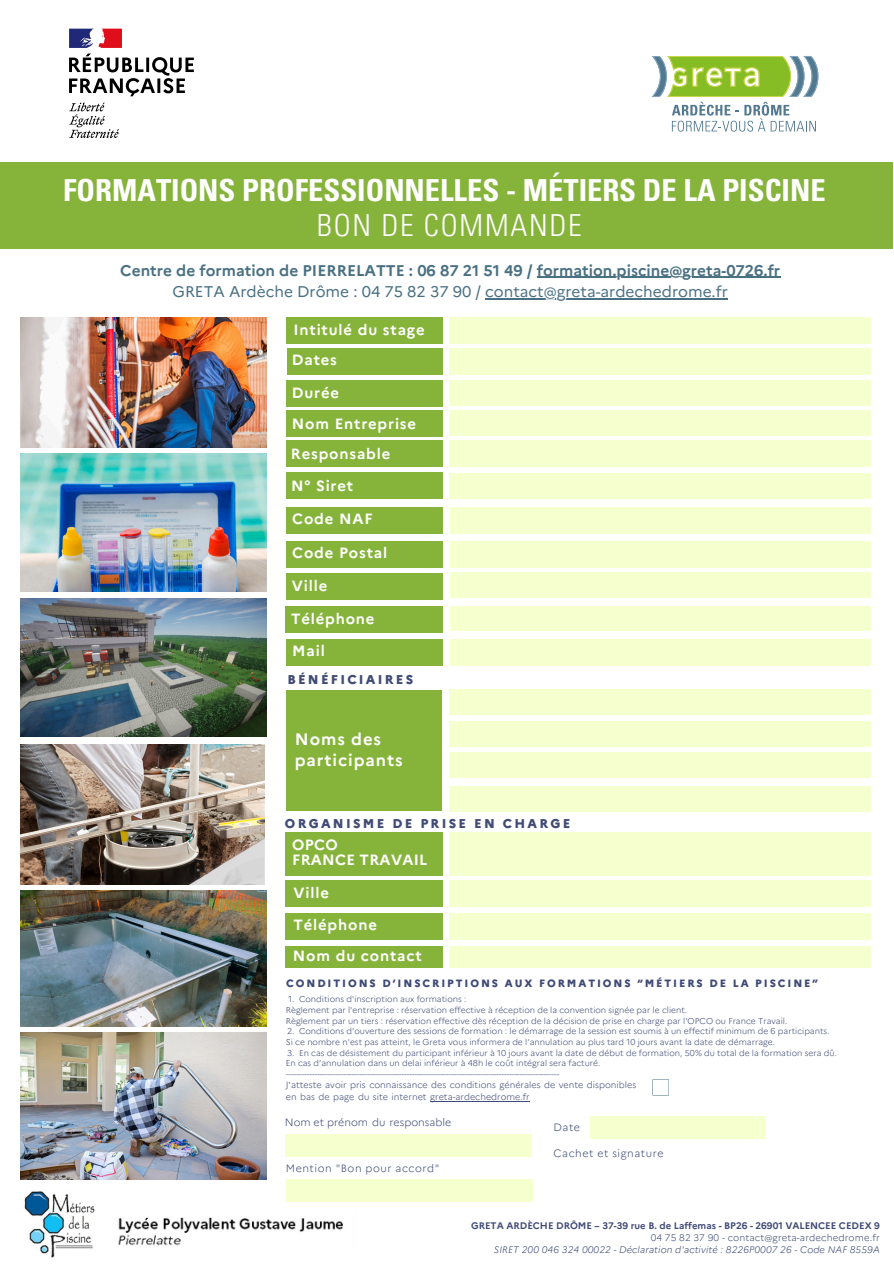
<style>
.page{position:relative;width:894px;height:1264px;background:#fff}
.page>*{position:absolute;margin:0;border:0;box-sizing:border-box;transform-origin:0 0}
.t1{font:700 condensed 30.45px/35px "Univers LT Std";color:#fff;text-align:center}
.t2{font:700 16.65px/20.7px "Marianne";letter-spacing:.055em;color:#fff}
.t3{font:700 15.45px "Marianne";color:#4a7183}
.t4{font:15.45px "Marianne";color:#4a7183}
.t5{font:700 14.85px "Marianne";letter-spacing:.055em;color:#fff}
.t6{font:700 14.85px/14.9px "Marianne";letter-spacing:.02em;color:#fff}
.t7{font:800 12.75px "Marianne";letter-spacing:.18em;color:#404b76}
.t8{font:800 10.65px "Marianne";letter-spacing:.18em;color:#404b76}
.t9{font:300 10.65px "Marianne";letter-spacing:.05em;color:#404b76}
.t10{font:300 10.65px "Marianne";color:#404b76}
.t11{font:italic 300 9.45px "Marianne";letter-spacing:.01em;color:#404b76}
.t12{font:700 9.45px "Marianne";color:#404b76}
.t13{font:300 9.45px "Marianne";letter-spacing:.01em;color:#404b76}
.t14{font:300 9px/12px "Marianne";color:#404b76}
.t15{font:300 8.55px/10.6px "Marianne";color:#404b76}
.s1{font-weight:300}
</style>
<div class="page">
<img style="left:20px;top:317px;width:247px;height:130px">
<div style="left:0;top:162px;width:892px;height:87px;background:#86b43b"></div>
<img style="left:20px;top:453px;width:247px;height:139px">
<img style="left:20px;top:598px;width:247px;height:139px">
<img style="left:20px;top:745px;width:244px;height:139px">
<img style="left:20px;top:890px;width:247px;height:136px">
<img style="left:20px;top:1032px;width:247px;height:147px">
<div style="left:449px;top:317px;width:421px;height:27px;background:#f6ffce"></div>
<div style="left:287px;top:348px;width:155px;height:27px;background:#86b43b"></div>
<div style="left:286px;top:410px;width:156px;height:26px;background:#86b43b"></div>
<div style="left:449px;top:348px;width:421px;height:27px;background:#f6ffce"></div>
<div style="left:449px;top:380px;width:421px;height:25px;background:#f6ffce"></div>
<div style="left:286px;top:380px;width:156px;height:27px;background:#86b43b"></div>
<div style="left:286px;top:317px;width:156px;height:27px;background:#86b43b"></div>
<div style="left:286px;top:440px;width:156px;height:27px;background:#86b43b"></div>
<div style="left:286px;top:472px;width:156px;height:27px;background:#86b43b"></div>
<div style="left:286px;top:507px;width:156px;height:26px;background:#86b43b"></div>
<div style="left:285px;top:606px;width:157px;height:26px;background:#86b43b"></div>
<div style="left:286px;top:639px;width:156px;height:26px;background:#86b43b"></div>
<div style="left:286px;top:690px;width:156px;height:120px;background:#86b43b"></div>
<div style="left:449px;top:410px;width:421px;height:25px;background:#f6ffce"></div>
<div style="left:449px;top:440px;width:421px;height:27px;background:#f6ffce"></div>
<div style="left:449px;top:473px;width:421px;height:25px;background:#f6ffce"></div>
<div style="left:450px;top:507px;width:420px;height:26px;background:#f6ffce"></div>
<div style="left:450px;top:606px;width:420px;height:24px;background:#f6ffce"></div>
<div style="left:450px;top:639px;width:420px;height:26px;background:#f6ffce"></div>
<div style="left:449px;top:689px;width:421px;height:25px;background:#f6ffce"></div>
<div style="left:449px;top:721px;width:421px;height:25px;background:#f6ffce"></div>
<div style="left:449px;top:752px;width:421px;height:25px;background:#f6ffce"></div>
<div style="left:449px;top:832px;width:421px;height:44px;background:#f6ffce"></div>
<div style="left:285px;top:832px;width:157px;height:44px;background:#86b43b"></div>
<div style="left:449px;top:880px;width:421px;height:27px;background:#f6ffce"></div>
<div style="left:449px;top:913px;width:421px;height:26px;background:#f6ffce"></div>
<div style="left:449px;top:946px;width:421px;height:21px;background:#f6ffce"></div>
<svg style="left:652px;top:1079px;width:17px;height:16px"></svg>
<div style="left:285px;top:1134px;width:246px;height:22px;background:#f6ffce"></div>
<div style="left:286px;top:1178px;width:246px;height:23px;background:#f6ffce"></div>
<div style="left:590px;top:1116px;width:175px;height:23px;background:#f6ffce"></div>
<div style="left:285px;top:880px;width:157px;height:27px;background:#86b43b"></div>
<div style="left:285px;top:913px;width:157px;height:26px;background:#86b43b"></div>
<div style="left:285px;top:946px;width:157px;height:21px;background:#86b43b"></div>
<div style="left:449px;top:786px;width:421px;height:25px;background:#f6ffce"></div>
<div style="left:286px;top:541px;width:156px;height:27px;background:#86b43b"></div>
<div style="left:286px;top:573px;width:156px;height:26px;background:#86b43b"></div>
<div style="left:450px;top:541px;width:420px;height:27px;background:#f6ffce"></div>
<div style="left:450px;top:572px;width:420px;height:26px;background:#f6ffce"></div>
<img style="left:118px;top:1217px;width:225px;height:29px">
<img style="left:24px;top:1191px;width:71px;height:66px">
<hr style="left:536px;top:276px;width:244px;height:2px;background:#4a7183">
<hr style="left:485px;top:298px;width:242px;height:2px;background:#4a7183">
<svg style="left:651px;top:56px;width:167px;height:76px"></svg>
<svg style="left:69px;top:29px;width:53px;height:19px"></svg>
<svg style="left:69px;top:54px;width:125px;height:42px"></svg>
<svg style="left:69px;top:103px;width:50px;height:35px"></svg>
<hr style="left:430px;top:1100px;width:99px;height:1px;background:#404b76">
<p class="t1" style="left:63px;top:177px;width:763px">FORMATIONS PROFESSIONNELLES - MÉTIERS DE LA PISCINE<br><span class="s1">BON DE COMMANDE</span></p>
<p class="t3" style="left:120px;top:261px;width:661px">Centre de formation de PIERRELATTE : 06 87 21 51 49 / formation.piscine@greta-0726.fr</p>
<h3 class="t4" style="left:172px;top:282px;width:556px">GRETA Ardèche Drôme : 04 75 82 37 90 / contact@greta-ardechedrome.fr</h3>
<p class="t5" style="left:293px;top:321px;width:132px">Intitulé du stage</p>
<h5 class="t5" style="left:292px;top:350px;width:47px">Dates</h5>
<p class="t5" style="left:292px;top:384px;width:49px">Durée</p>
<h5 class="t5" style="left:292px;top:414px;width:126px">Nom Entreprise</h5>
<h5 class="t5" style="left:291px;top:444px;width:101px">Responsable</h5>
<h5 class="t5" style="left:291px;top:477px;width:64px">N° Siret</h5>
<h5 class="t5" style="left:292px;top:510px;width:82px">Code NAF</h5>
<h5 class="t5" style="left:292px;top:544px;width:96px">Code Postal</h5>
<h5 class="t5" style="left:292px;top:577px;width:37px">Ville</h5>
<h5 class="t5" style="left:291px;top:609px;width:85px">Téléphone</h5>
<h5 class="t5" style="left:292px;top:641px;width:34px">Mail</h5>
<p class="t7" style="left:287px;top:671px;width:127px">BÉNÉFICIAIRES</p>
<h5 class="t2" style="left:295px;top:728px;width:109px">Noms des participants</h5>
<p class="t7" style="left:285px;top:815px;width:287px">ORGANISME DE PRISE EN CHARGE</p>
<p class="t6" style="left:292px;top:837px;width:136px">OPCO<br>FRANCE TRAVAIL</p>
<p class="t5" style="left:293px;top:883px;width:37px">Ville</p>
<p class="t5" style="left:293px;top:916px;width:85px">Téléphone</p>
<p class="t5" style="left:293px;top:946px;width:130px">Nom du contact</p>
<p class="t8" style="left:286px;top:976px;width:533px">CONDITIONS D’INSCRIPTIONS AUX FORMATIONS “MÉTIERS DE LA PISCINE”</p>
<p class="t15" style="left:286px;top:993px;width:503px">1. Conditions d'inscription aux formations :<br>Règlement par l'entreprise : réservation effective à réception de la convention signée par le client.<br>Règlement par un tiers : réservation effective dès réception de la décision de prise en charge par l'OPCO ou France Travail.</p>
<p class="t15" style="left:286px;top:1025px;width:545px">2. Conditions d'ouverture des sessions de formation : le démarrage de la session est soumis à un effectif minimum de 6 participants.<br>Si ce nombre n'est pas atteint, le Greta vous informera de l’annulation au plus tard 10 jours avant la date de démarrage.</p>
<p class="t15" style="left:286px;top:1047px;width:552px">3. En cas de désistement du participant inférieur à 10 jours avant la date de début de formation, 50% du total de la formation sera dû.<br>En cas d’annulation dans un delai inférieur à 48h le coût intégral sera facturé. --------------------------------------------------------------------------------------------------------</p>
<p class="t14" style="left:286px;top:1078px;width:352px">J'atteste avoir pris connaissance des conditions générales de vente disponibles en bas de page du site internet greta-ardechedrome.fr</p>
<p class="t10" style="left:285px;top:1115px;width:168px">Nom et prénom du responsable</p>
<p class="t9" style="left:286px;top:1162px;width:155px">Mention "Bon pour accord"</p>
<p class="t9" style="left:553px;top:1120px;width:28px">Date</p>
<p class="t9" style="left:553px;top:1146px;width:112px">Cachet et signature</p>
<p class="t12" style="left:471px;top:1219px;width:410px">GRETA ARDÈCHE DRÔME – 37-39 rue B. de Laffemas - BP26 - 26901 VALENCEE CEDEX 9</p>
<p class="t13" style="left:650px;top:1231px;width:230px">04 75 82 37 90 - contact@greta-ardechedrome.fr</p>
<h3 class="t11" style="left:493px;top:1243px;width:387px">SIRET 200 046 324 00022 - Déclaration d'activité : 8226P0007 26 - Code NAF 8559A</h3>
</div>
